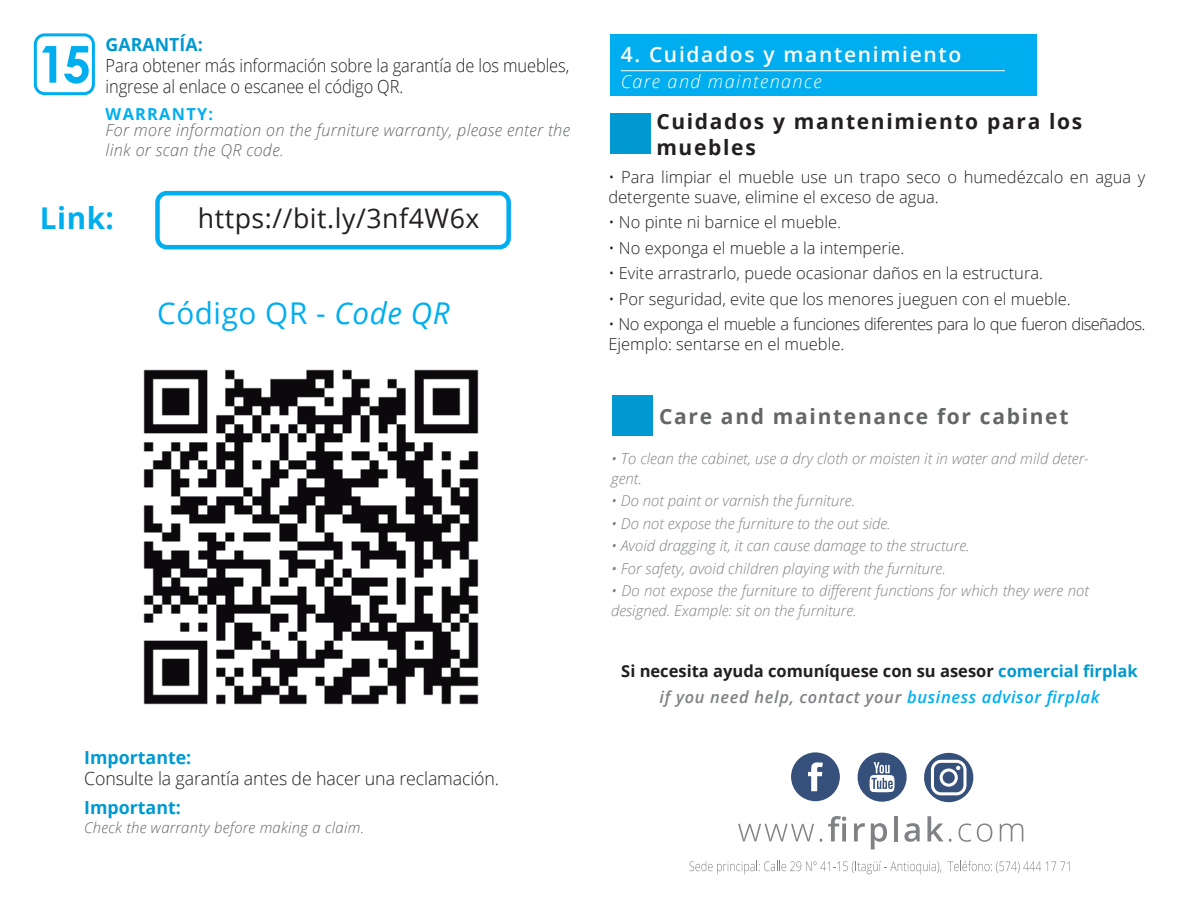
<style>
.page{position:relative;width:1188px;height:918px;background:#fff}
.page>*{position:absolute;margin:0;border:0;box-sizing:border-box;transform-origin:0 0}
.t1{font:700 51px "Century Gothic";color:#00aeef}
.t2{font:30px "Open Sans";letter-spacing:.02em;color:#00aeef}
.t3{font:700 30px "Open Sans";color:#00aeef}
.t4{font:27px "Open Sans";letter-spacing:.02em;color:#231f20}
.t5{font:700 21px/25.5px "Open Sans";letter-spacing:.08em;color:#231f20}
.t6{font:700 21px "Open Sans";letter-spacing:.08em;color:#646667}
.t7{font:600 21px "Open Sans";letter-spacing:.08em;color:#fff}
.t8{font:300 18px/21.6px "Open Sans";letter-spacing:-.01em;color:#231f20;scale:.91 1}
.t9{font:300 18px "Open Sans";letter-spacing:-.01em;color:#231f20}
.t10{font:700 18px "Open Sans";color:#0099d1}
.t11{font:italic 300 18px "Open Sans";letter-spacing:.08em;color:#fff}
.t12{font:300 16.5px/19.5px "Open Sans";color:#231f20}
.t13{font:700 16.5px/25.5px "Open Sans";color:#231f20;text-align:center}
.t14{font:300 16.5px/19.5px "Open Sans";letter-spacing:-.04em;color:#231f20}
.t15{font:italic 300 16.5px/19.8px "Open Sans";letter-spacing:.02em;color:#646667}
.t16{font:700 16.5px "Open Sans";letter-spacing:.08em;color:#00aeef}
.t17{font:italic 300 15px/19.5px "Open Sans";color:#808285}
.t18{font:italic 300 15px "Open Sans";letter-spacing:.02em;color:#646667}
.s1{font-size:15px}
.s2{font-style:italic}
.s3{color:#0099d1}
.s4{font-weight:600;font-style:italic;color:#808285}
.s5{font-weight:600;font-style:italic;color:#00aeef}
</style>
<div class="page">
<div style="left:924px;top:753px;width:49px;height:49px;background:#36507c;border-radius:25px"></div>
<svg style="left:931px;top:760px;width:36px;height:35px"></svg>
<svg style="left:738px;top:824px;width:76px;height:17px"></svg>
<svg style="left:828px;top:816px;width:18px;height:25px"></svg>
<svg style="left:854px;top:823px;width:11px;height:18px"></svg>
<svg style="left:871px;top:823px;width:16px;height:26px"></svg>
<hr style="left:894px;top:816px;width:4px;height:25px;background:#808285">
<svg style="left:904px;top:823px;width:16px;height:19px"></svg>
<svg style="left:927px;top:816px;width:24px;height:26px"></svg>
<svg style="left:959px;top:823px;width:12px;height:19px"></svg>
<svg style="left:977px;top:823px;width:15px;height:19px"></svg>
<svg style="left:1000px;top:823px;width:23px;height:18px"></svg>
<svg style="left:689px;top:861px;width:252px;height:13px"></svg>
<svg style="left:948px;top:861px;width:122px;height:12px"></svg>
<div style="left:858px;top:753px;width:49px;height:49px;background:#36507c;border-radius:24px"></div>
<svg style="left:870px;top:762px;width:25px;height:30px"></svg>
<div style="left:791px;top:752px;width:49px;height:49px;background:#36507c;border-radius:24px"></div>
<svg style="left:808px;top:762px;width:15px;height:29px"></svg>
<img style="left:143px;top:369px;width:336px;height:336px">
<div style="left:610px;top:34px;width:427px;height:61px;background:#00aeef"></div>
<div style="left:610px;top:114px;width:40px;height:40px;background:#0099d1"></div>
<div style="left:613px;top:395px;width:40px;height:41px;background:#0099d1"></div>
<hr style="left:621px;top:70px;width:384px;height:1px;background:#fff">
<div style="left:155px;top:191px;width:356px;height:58px;border:4px solid #00aeef;border-radius:9px"></div>
<div style="left:34px;top:33px;width:61px;height:62px;border:3px solid #00aeef;border-radius:9px"></div>
<h1 class="t1" style="left:38px;top:25px;width:55px">15</h1>
<p class="t10" style="left:106px;top:31px;width:99px">GARANTÍA:</p>
<p class="t8" style="left:106px;top:54px;width:511px">Para obtener más información sobre la garantía de los muebles, ingrese al enlace o escanee el código QR.</p>
<p class="t16" style="left:106px;top:102px;width:109px">WARRANTY:</p>
<p class="t15" style="left:106px;top:120px;width:466px">For more information on the furniture warranty, please enter the link or scan the QR code<span class="s1">.</span></p>
<h2 class="t3" style="left:40px;top:197px;width:76px">Link:</h2>
<h3 class="t4" style="left:198px;top:200px;width:283px">https://bit.ly/3nf4W6x</h3>
<h2 class="t2" style="left:157px;top:293px;width:294px">Código QR - <span class="s2">Code QR</span></h2>
<p class="t10" style="left:84px;top:745px;width:109px">Importante:</p>
<p class="t9" style="left:84px;top:766px;width:416px">Consulte la garantía antes de hacer una reclamación.</p>
<p class="t18" style="left:84px;top:817px;width:282px">Check the warranty before making a claim.</p>
<p class="t10" style="left:84px;top:795px;width:98px">Important:</p>
<h3 class="t7" style="left:621px;top:40px;width:342px">4. Cuidados y mantenimiento</h3>
<p class="t11" style="left:621px;top:69px;width:202px">Care and maintenance</p>
<h3 class="t5" style="left:656px;top:109px;width:428px">Cuidados y mantenimiento para los muebles</h3>
<p class="t12" style="left:608px;top:167px;width:539px">• Para limpiar el mueble use un trapo seco o humedézcalo en agua y detergente suave, elimine el exceso de agua.</p>
<p class="t12" style="left:608px;top:212px;width:234px">• No pinte ni barnice el mueble.</p>
<p class="t12" style="left:608px;top:238px;width:298px">• No exponga el mueble a la intemperie.</p>
<p class="t12" style="left:608px;top:263px;width:436px">• Evite arrastrarlo, puede ocasionar daños en la estructura.</p>
<p class="t12" style="left:608px;top:289px;width:464px">• Por seguridad, evite que los menores jueguen con el mueble.</p>
<p class="t14" style="left:608px;top:314px;width:539px">• No exponga el mueble a funciones diferentes para lo que fueron diseñados.<br>Ejemplo: sentarse en el mueble.</p>
<h3 class="t6" style="left:659px;top:402px;width:411px">Care and maintenance for cabinet</h3>
<p class="t17" style="left:611px;top:448px;width:479px">• To clean the cabinet, use a dry cloth or moisten it in water and mild deter&shy;gent.</p>
<p class="t17" style="left:611px;top:490px;width:246px">• Do not paint or varnish the furniture.</p>
<p class="t17" style="left:611px;top:513px;width:281px">• Do not expose the furniture to the out side.</p>
<p class="t17" style="left:611px;top:535px;width:360px">• Avoid dragging it, it can cause damage to the structure.</p>
<p class="t17" style="left:611px;top:558px;width:336px">• For safety, avoid children playing with the furniture.</p>
<p class="t17" style="left:611px;top:580px;width:479px">• Do not expose the furniture to different functions for which they were not designed. Example: sit on the furniture.</p>
<p class="t13" style="left:621px;top:658px;width:518px">Si necesita ayuda comuníquese con su asesor <span class="s3">comercial firplak </span><span class="s4">if you need help, contact your</span> <span class="s5">business advisor firplak</span></p>
</div>
